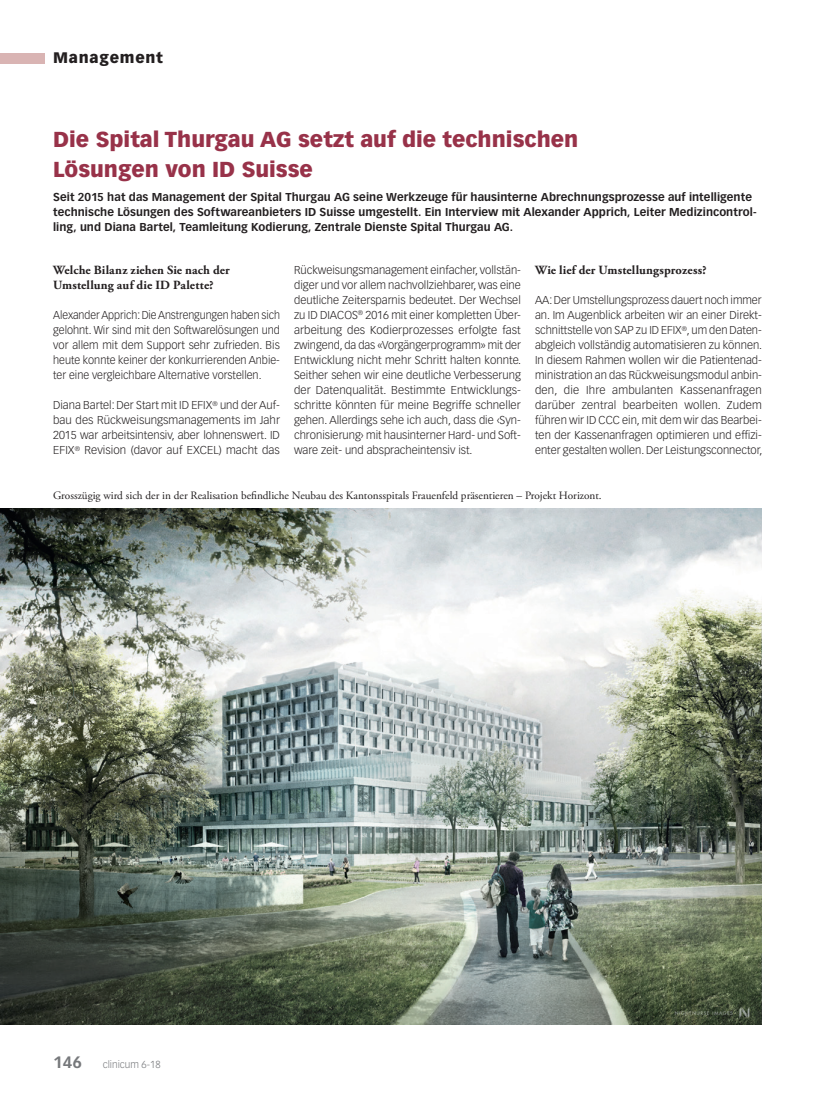
<style>
.page{position:relative;width:815px;height:1099px;background:#fff}
.page>*{position:absolute;margin:0;border:0;box-sizing:border-box;transform-origin:0 0}
.Titel_News{font:900 21.25px/30px "Vectora LT Std";color:#983249}
.t1{font:900 15px "Vectora LT Std";letter-spacing:.05em;color:#231f20}
.Interviewfragen_ohne{font:700 12.5px/15px "Adobe Garamond Pro";letter-spacing:.01em;color:#231f20}
.Lauftext{font:300 11.25px/15px "Vectora LT Std";color:#231f20;text-align:justify}
.Lead_News{font:700 11.25px/15px "Vectora LT Std";letter-spacing:.005em;color:#231f20}
.Lauftext-2{font:300 11.25px/15px "Vectora LT Std";color:#231f20;text-align:justify;scale:.95 1}
.Legende{font:11.25px "Adobe Garamond Pro";color:#231f20}
.t2{font:300 10px "Vectora LT Std";color:#76787b}
.s1{font-weight:700;font-size:16.25px}
</style>
<div class="page">
<div style="left:0;top:53px;width:45px;height:10px;background:#d9b4b3"></div>
<img style="left:0;top:508px;width:762px;height:516px">
<h2 class="t1" style="left:53px;top:49px;width:111px">Management</h2>
<p class="Titel_News" style="left:53px;top:124px;width:527px">Die Spital Thurgau AG setzt auf die technischen<br>Lösungen von ID Suisse</p>
<p class="Lead_News" style="left:53px;top:189px;width:705px">Seit 2015 hat das Management der Spital Thurgau AG seine Werkzeuge fü r hausinterne Abrechnungsprozesse auf intelligente technische Lösungen des Softwareanbieters ID Suisse umgestellt. Ein Interview mit Alexander Apprich, Leiter Medizincontrol&shy;ling, und Diana Bartel, Teamleitung Kodierung, Zentrale Dienste Spital Thurgau AG.</p>
<p class="Interviewfragen_ohne" style="left:53px;top:263px;width:178px">Welche Bilanz ziehen Sie nach der<br>Umstellung auf die ID Palette?</p>
<p class="Lauftext-2" style="left:53px;top:308px;width:240px">Alexander Apprich: Die Anstrengungen haben sich gelohnt. Wir sind mit den Softwarelösungen und vor allem mit dem Support sehr zufrieden. Bis heute konnte keiner der konkurrierenden Anbie&shy;ter eine vergleichbare Alternative vorstellen.</p>
<p class="Lauftext" style="left:53px;top:398px;width:228px">Diana Bartel: Der Start mit ID EFIX<sup>®</sup> und der Auf&shy;bau des Rückweisungsmanagements im Jahr 2015 war arbeitsintensiv, aber lohnenswert. ID EFIX<sup>®</sup> Revision (davor auf EXCEL) macht das</p>
<p class="Lauftext" style="left:294px;top:263px;width:229px">Rückweisungsmanagement einfacher, vollstän&shy;diger und vor allem nachvollziehbarer, was eine deutliche Zeitersparnis bedeutet. Der Wechsel zu ID DIACOS<sup>®</sup> 2016 mit einer kompletten Über&shy;arbeitung des Kodierprozesses erfolgte fast zwingend, da das «Vorgängerprogramm» mit der Entwicklung nicht mehr Schritt halten konnte.<br>Seither sehen wir eine deutliche Verbesserung der Datenqualität. Bestimmte Entwicklungs&shy;schritte könnten fü r meine Begriffe schneller gehen. Allerdings sehe ich auch, dass die ‹Syn&shy;chronisierung› mit hausinterner Hard- und Soft&shy;ware zeit- und abspracheintensiv ist.</p>
<p class="Interviewfragen_ohne" style="left:535px;top:263px;width:173px">Wie lief der Umstellungsprozess?</p>
<p class="Lauftext" style="left:535px;top:293px;width:229px">AA: Der Umstellungsprozess dauert noch immer an. Im Augenblick arbeiten wir an einer Direkt&shy;schnittstelle von SAP zu ID EFIX<sup>®</sup>, um den Daten&shy;abgleich vollständig automatisieren zu können.<br>In diesem Rahmen wollen wir die Patientenad&shy;ministration an das Rückweisungsmodul anbin&shy;den, die Ihre ambulanten Kassenanfragen darü ber zentral bearbeiten wollen. Zudem fü hren wir ID CCC ein, mit dem wir das Bearbei&shy;ten der Kassenanfragen optimieren und effizi&shy;enter gestalten wollen. Der Leistungsconnector,</p>
<p class="Legende" style="left:53px;top:489px;width:550px">Grosszügig wird sich der in der Realisation befindliche Neubau des Kantonsspitals Frauenfeld präsentieren – Projekt Horizont.</p>
<p class="t2" style="left:53px;top:1058px;width:109px"><span class="s1">146</span> clinicum 6-18</p>
</div>
